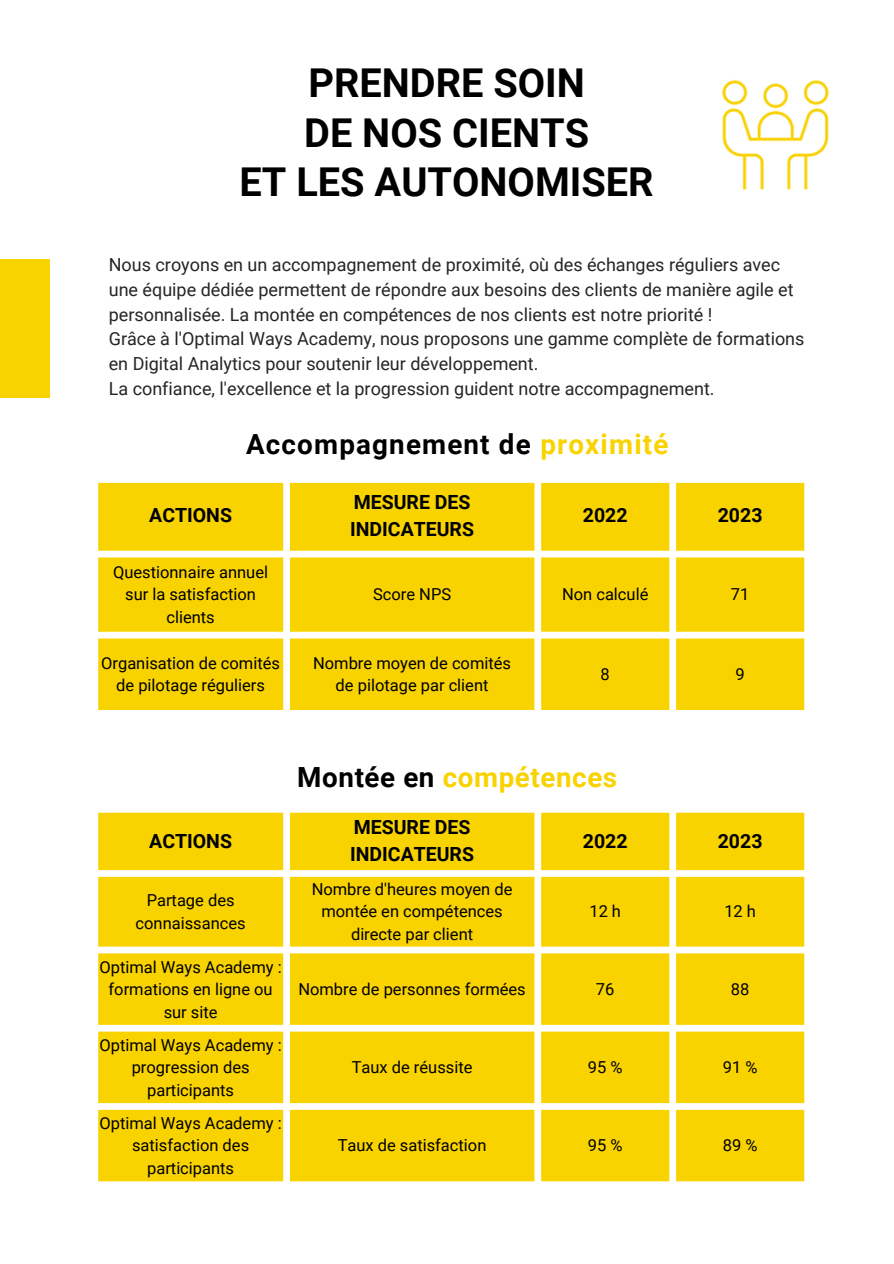
<style>
.page{position:relative;width:894px;height:1264px;background:#fff}
.page>*{position:absolute;margin:0;border:0;box-sizing:border-box;transform-origin:0 0}
.t1{font:700 39.75px/49.5px "Roboto";color:#000;text-align:center}
.t2{font:700 27.75px "Roboto";letter-spacing:.045em;color:#000}
.t3{font:700 27.75px "Roboto";letter-spacing:.02em;color:#f9d300}
.t4{font:700 19.5px/27px "Roboto";color:#000}
.t5{font:18px "Roboto";color:#252525}
.t6{font:16.5px/22.5px "Roboto";color:#000;text-align:center}
.s1{color:#f9d300}
.s2{color:#000}
</style>
<div class="page">
<svg style="left:98px;top:483px;width:706px;height:227px;background:#f9d616"></svg>
<div style="left:0;top:259px;width:50px;height:139px;background:#f9d300"></div>
<svg style="left:98px;top:812px;width:706px;height:369px;background:#f9d719"></svg>
<img style="left:722px;top:79px;width:107px;height:111px">
<p class="t1" style="left:239px;top:59px;width:415px">PRENDRE SOIN<br>DE NOS CIENTS<br>ET LES AUTONOMISER</p>
<p class="t5" style="left:109px;top:254px;width:672px">Nous croyons en un accompagnement de proximité, où des échanges réguliers avec</p>
<p class="t5" style="left:109px;top:279px;width:686px">une équipe dédiée permettent de répondre aux besoins des clients de manière agile et</p>
<p class="t5" style="left:109px;top:304px;width:605px">personnalisée. La montée en compétences de nos clients est notre priorité !</p>
<p class="t5" style="left:109px;top:329px;width:697px">Grâce à l'Optimal Ways Academy, nous proposons une gamme complète de formations</p>
<p class="t5" style="left:109px;top:353px;width:431px">en Digital Analytics pour soutenir leur développement.</p>
<p class="t5" style="left:109px;top:378px;width:607px">La confiance, l'excellence et la progression guident notre accompagnement.</p>
<p class="t2" style="left:246px;top:428px;width:423px">Accompagnement de <span class="s1">proximité</span></p>
<h1 class="t4" style="left:149px;top:502px;width:84px">ACTIONS</h1>
<p class="t6" style="left:113px;top:561px;width:156px">Questionnaire annuel sur la satisfaction clients</p>
<p class="t4" style="left:350px;top:488px;width:125px">MESURE DES<br>INDICATEURS</p>
<p class="t4" style="left:582px;top:502px;width:46px">2022</p>
<p class="t4" style="left:717px;top:502px;width:46px">2023</p>
<p class="t6" style="left:373px;top:583px;width:80px">Score NPS</p>
<p class="t6" style="left:562px;top:583px;width:88px">Non calculé</p>
<p class="t6" style="left:730px;top:583px;width:20px">71</p>
<h2 class="t6" style="left:101px;top:652px;width:180px">Organisation de comités de pilotage réguliers</h2>
<p class="t6" style="left:313px;top:652px;width:199px">Nombre moyen de comités</p>
<p class="t6" style="left:335px;top:674px;width:154px">de pilotage par client</p>
<p class="t6" style="left:600px;top:663px;width:11px">8</p>
<p class="t6" style="left:735px;top:663px;width:11px">9</p>
<p class="t4" style="left:149px;top:827px;width:84px">ACTIONS</p>
<p class="t3" style="left:297px;top:761px;width:321px"><span class="s2">Montée en</span> compétences</p>
<p class="t4" style="left:350px;top:814px;width:125px">MESURE DES<br>INDICATEURS</p>
<p class="t4" style="left:582px;top:827px;width:46px">2022</p>
<p class="t4" style="left:717px;top:827px;width:46px">2023</p>
<p class="t6" style="left:135px;top:889px;width:112px">Partage des connaissances</p>
<p class="t6" style="left:311px;top:878px;width:202px">Nombre d'heures moyen de montée en compétences</p>
<p class="t6" style="left:351px;top:923px;width:124px">directe par client</p>
<p class="t6" style="left:589px;top:900px;width:33px">12 h</p>
<p class="t6" style="left:724px;top:900px;width:33px">12 h</p>
<h2 class="t6" style="left:99px;top:955px;width:183px">Optimal Ways Academy : formations en ligne ou sur site</h2>
<p class="t6" style="left:99px;top:1033px;width:183px">Optimal Ways Academy : progression des participants</p>
<p class="t6" style="left:99px;top:1112px;width:183px">Optimal Ways Academy : satisfaction des participants</p>
<p class="t6" style="left:298px;top:978px;width:229px">Nombre de personnes formées</p>
<p class="t6" style="left:595px;top:978px;width:20px">76</p>
<p class="t6" style="left:730px;top:978px;width:20px">88</p>
<p class="t6" style="left:351px;top:1056px;width:122px">Taux de réussite</p>
<p class="t6" style="left:587px;top:1056px;width:36px">95 %</p>
<p class="t6" style="left:722px;top:1056px;width:36px">91 %</p>
<p class="t6" style="left:337px;top:1134px;width:150px">Taux de satisfaction</p>
<p class="t6" style="left:587px;top:1134px;width:36px">95 %</p>
<p class="t6" style="left:722px;top:1134px;width:36px">89 %</p>
</div>
